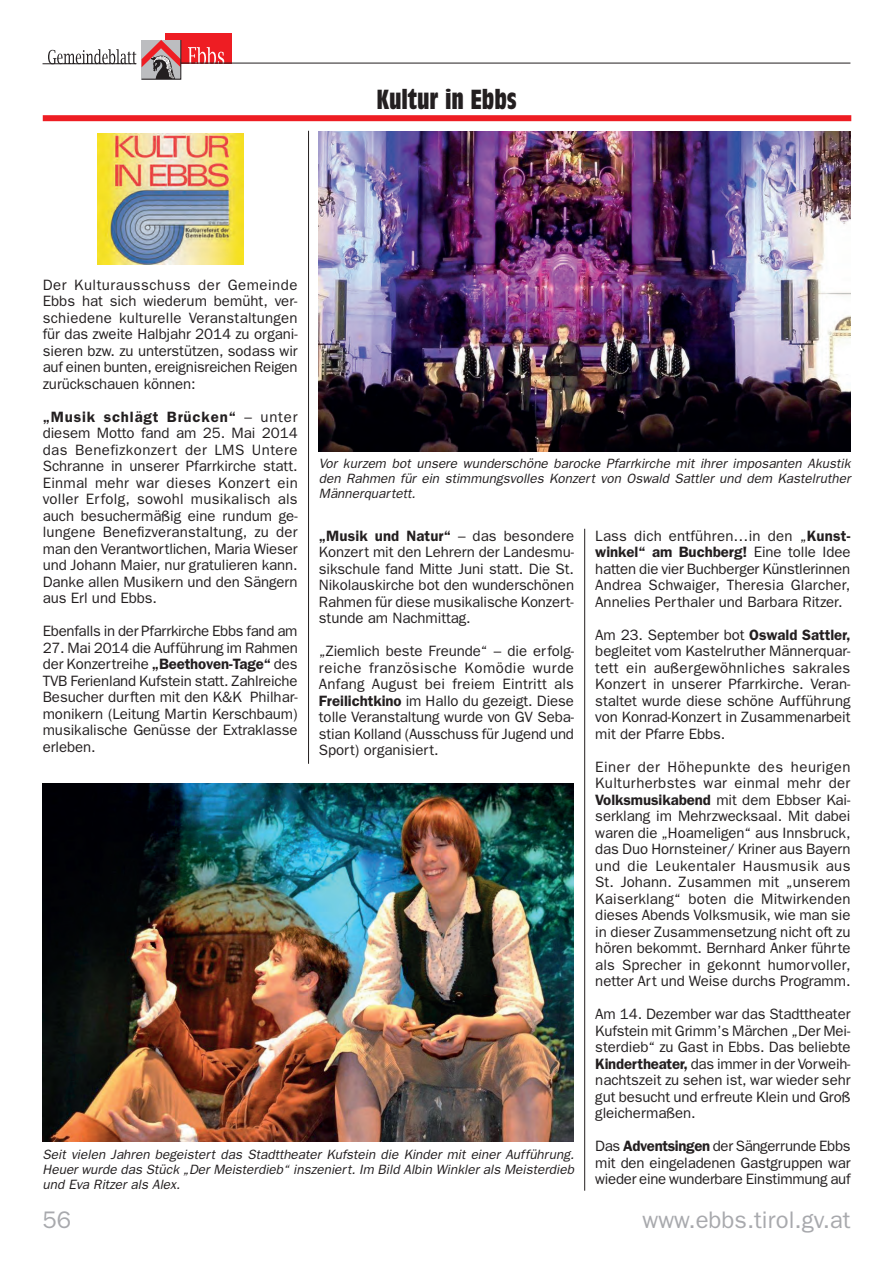
<style>
.page{position:relative;width:893px;height:1263px;background:#fff}
.page>*{position:absolute;margin:0;border:0;box-sizing:border-box;transform-origin:0 0}
.t1{font:700 condensed 27px "Antique Olive";color:#231f20}
.t2{font:24px "Franklin Gothic";color:#a8a9ad}
.t3{font:15px/16.5px "Franklin Gothic";letter-spacing:-.005em;color:#231f20;text-align:justify}
.t4{font:italic 13.5px/15px "Franklin Gothic";color:#231f20;text-align:justify}
.s1{font-weight:600}
</style>
<div class="page">
<div style="left:165px;top:33px;width:67px;height:31px;background:#ee1d23"></div>
<hr style="left:43px;top:63px;width:93px;height:1px;background:#231f20">
<svg style="left:188px;top:47px;width:36px;height:16px"></svg>
<svg style="left:48px;top:40px;width:133px;height:40px"></svg>
<hr style="left:181px;top:63px;width:669px;height:1px;background:#231f20">
<div style="left:43px;top:115px;width:808px;height:6px;background:#ee1d23"></div>
<img style="left:319px;top:132px;width:531px;height:320px">
<img style="left:97px;top:134px;width:146px;height:131px">
<hr style="left:308px;top:131px;width:1px;height:633px;background:#231f20">
<hr style="left:584px;top:529px;width:1px;height:662px;background:#231f20">
<img style="left:43px;top:783px;width:530px;height:359px">
<h1 class="t1" style="left:376px;top:84px;width:142px">Kultur in Ebbs</h1>
<p class="t3" style="left:43px;top:276px;width:256px">Der Kulturausschuss der Gemeinde Ebbs hat sich wiederum bemüht, ver&shy;schiedene kulturelle Veranstaltungen für das zweite Halbjahr 2014 zu organi&shy;sieren bzw. zu unterstützen, sodass wir auf einen bunten, ereignisreichen Reigen zurückschauen können:</p>
<p class="t3" style="left:43px;top:408px;width:257px"><span class="s1">„Musik schlägt Brücken“</span> – unter diesem Motto fand am 25. Mai 2014 das Benefizkonzert der LMS Untere Schranne in unserer Pfarrkirche statt.<br>Einmal mehr war dieses Konzert ein voller Erfolg, sowohl musikalisch als auch besuchermäßig eine rundum ge&shy;lungene Benefizveranstaltung, zu der man den Verantwortlichen, Maria Wieser und Johann Maier, nur gratulieren kann.<br>Danke allen Musikern und den Sängern aus Erl und Ebbs.</p>
<p class="t3" style="left:43px;top:622px;width:256px">Ebenfalls in der Pfarrkirche Ebbs fand am</p>
<p class="t3" style="left:43px;top:639px;width:256px">27. Mai 2014 die Aufführung im Rahmen der Konzertreihe <span class="s1">„Beethoven-Tage“</span> des TVB Ferienland Kufstein statt. Zahlreiche Besucher durften mit den K&amp;K Philhar&shy;monikern (Leitung Martin Kerschbaum) musikalische Genüsse der Extraklasse erleben.</p>
<p class="t4" style="left:319px;top:456px;width:533px">Vor kurzem bot unsere wunderschöne barocke Pfarrkirche mit ihrer imposanten Akustik den Rahmen für ein stimmungsvolles Konzert von Oswald Sattler und dem Kastelruther Männerquartett.</p>
<p class="t3" style="left:595px;top:527px;width:257px">Lass dich entführen…in den „<span class="s1">Kunst&shy;winkel“ am Buchberg!</span> Eine tolle Idee hatten die vier Buchberger Künstlerinnen Andrea Schwaiger, Theresia Glarcher, Annelies Perthaler und Barbara Ritzer.</p>
<p class="t3" style="left:595px;top:626px;width:257px">Am 23. September bot <span class="s1">Oswald Sattler, </span>begleitet vom Kastelruther Männerquar&shy;tett ein außergewöhnliches sakrales Konzert in unserer Pfarrkirche. Veran&shy;staltet wurde diese schöne Aufführung von Konrad-Konzert in Zusammenarbeit mit der Pfarre Ebbs.</p>
<p class="t3" style="left:595px;top:758px;width:257px">Einer der Höhepunkte des heurigen Kulturherbstes war einmal mehr der <span class="s1">Volksmusikabend</span> mit dem Ebbser Kai&shy;serklang im Mehrzwecksaal. Mit dabei waren die „Hoameligen“ aus Innsbruck, das Duo Hornsteiner/ Kriner aus Bayern und die Leukentaler Hausmusik aus St. Johann. Zusammen mit „unserem Kaiserklang“ boten die Mitwirkenden dieses Abends Volksmusik, wie man sie in dieser Zusammensetzung nicht oft zu hören bekommt. Bernhard Anker führte als Sprecher in gekonnt humorvoller, netter Art und Weise durchs Programm.</p>
<p class="t3" style="left:595px;top:1006px;width:257px">Am 14. Dezember war das Stadttheater Kufstein mit Grimm’s Märchen „Der Mei&shy;sterdieb“ zu Gast in Ebbs. Das beliebte <span class="s1">Kindertheater,</span> das immer in der Vorweih&shy;nachtszeit zu sehen ist, war wieder sehr gut besucht und erfreute Klein und Groß gleichermaßen.</p>
<p class="t3" style="left:595px;top:1138px;width:257px">Das <span class="s1">Adventsingen</span> der Sängerrunde Ebbs mit den eingeladenen Gastgruppen war wieder eine wunderbare Einstimmung auf</p>
<p class="t3" style="left:319px;top:527px;width:257px"><span class="s1">„Musik und Natur“</span> – das besondere Konzert mit den Lehrern der Landesmu&shy;sikschule fand Mitte Juni statt. Die St.<br>Nikolauskirche bot den wunderschönen Rahmen für diese musikalische Konzert&shy;stunde am Nachmittag.</p>
<p class="t3" style="left:319px;top:643px;width:257px">„Ziemlich beste Freunde“ – die erfolg&shy;reiche französische Komödie wurde Anfang August bei freiem Eintritt als <span class="s1">Freilichtkino</span> im Hallo du gezeigt. Diese tolle Veranstaltung wurde von GV Seba&shy;stian Kolland (Ausschuss für Jugend und Sport) organisiert.</p>
<p class="t4" style="left:43px;top:1147px;width:533px">Seit vielen Jahren begeistert das Stadttheater Kufstein die Kinder mit einer Aufführung.<br>Heuer wurde das Stück „Der Meisterdieb“ inszeniert. Im Bild Albin Winkler als Meisterdieb und Eva Ritzer als Alex.</p>
<h2 class="t2" style="left:43px;top:1206px;width:30px">56</h2>
<h2 class="t2" style="left:642px;top:1206px;width:209px">www.ebbs.tirol.gv.at</h2>
</div>
